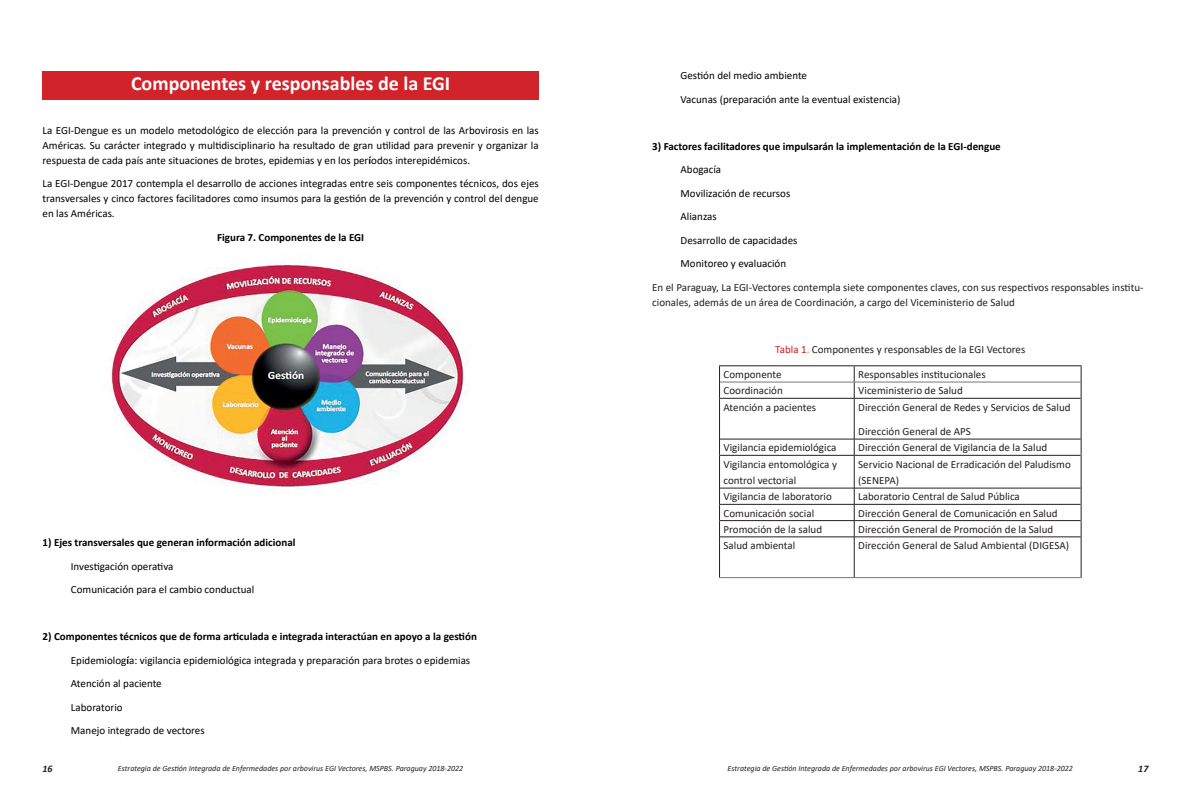
<style>
.page{position:relative;width:1191px;height:794px;background:#fff}
.page>*{position:absolute;margin:0;border:0;box-sizing:border-box;transform-origin:0 0}
.t1{font:700 20px "Calibri";color:#fff}
.t2{font:11px/23.5px "Calibri";color:#000001}
.t3{font:11px/16.5px "Calibri";color:#231f20}
.t4{font:700 11px "Calibri";color:#000001}
.t5{font:italic 700 10px "Calibri";color:#231f20}
.t6{font:italic 8px "Calibri";color:#231f20}
.s1{font-weight:700}
.s2{color:#c22025}
.s3{color:#c37d26}
</style>
<div class="page">
<div style="left:43px;top:71px;width:496px;height:28px;background:#d1232a"></div>
<img style="left:110px;top:264px;width:358px;height:229px">
<hr style="left:719px;top:365px;width:135px;height:1px;background:#231f20">
<hr style="left:854px;top:365px;width:227px;height:1px;background:#231f20">
<svg style="left:719px;top:366px;width:1px;height:32px"></svg>
<svg style="left:1080px;top:366px;width:1px;height:32px"></svg>
<hr style="left:719px;top:398px;width:1px;height:41px;background:#231f20">
<hr style="left:1080px;top:398px;width:1px;height:41px;background:#231f20">
<svg style="left:719px;top:439px;width:1px;height:16px"></svg>
<svg style="left:1080px;top:439px;width:1px;height:16px"></svg>
<hr style="left:719px;top:455px;width:1px;height:33px;background:#231f20">
<hr style="left:1080px;top:455px;width:1px;height:33px;background:#231f20">
<svg style="left:719px;top:488px;width:1px;height:49px"></svg>
<svg style="left:1080px;top:488px;width:1px;height:49px"></svg>
<hr style="left:719px;top:537px;width:1px;height:40px;background:#231f20">
<hr style="left:1080px;top:537px;width:1px;height:40px;background:#231f20">
<svg style="left:853px;top:366px;width:2px;height:32px"></svg>
<hr style="left:720px;top:382px;width:134px;height:1px;background:#74787a">
<hr style="left:854px;top:382px;width:226px;height:1px;background:#74787a">
<hr style="left:854px;top:398px;width:1px;height:41px;background:#231f20">
<svg style="left:854px;top:440px;width:1px;height:15px"></svg>
<hr style="left:854px;top:455px;width:1px;height:33px;background:#231f20">
<svg style="left:854px;top:489px;width:1px;height:47px"></svg>
<hr style="left:720px;top:398px;width:134px;height:1px;background:#231f20">
<hr style="left:854px;top:398px;width:226px;height:1px;background:#231f20">
<hr style="left:720px;top:439px;width:134px;height:1px;background:#231f20">
<hr style="left:854px;top:439px;width:226px;height:1px;background:#231f20">
<hr style="left:720px;top:455px;width:134px;height:1px;background:#231f20">
<hr style="left:854px;top:455px;width:226px;height:1px;background:#231f20">
<hr style="left:720px;top:488px;width:134px;height:1px;background:#231f20">
<hr style="left:854px;top:488px;width:226px;height:1px;background:#231f20">
<hr style="left:720px;top:504px;width:134px;height:1px;background:#231f20">
<hr style="left:854px;top:504px;width:226px;height:1px;background:#231f20">
<hr style="left:720px;top:520px;width:134px;height:1px;background:#231f20">
<hr style="left:854px;top:520px;width:226px;height:1px;background:#231f20">
<hr style="left:720px;top:536px;width:134px;height:1px;background:#231f20">
<hr style="left:854px;top:536px;width:226px;height:1px;background:#231f20">
<hr style="left:719px;top:577px;width:135px;height:1px;background:#74787a">
<hr style="left:854px;top:577px;width:227px;height:1px;background:#74787a">
<hr style="left:854px;top:537px;width:1px;height:40px;background:#231f20">
<h1 class="t1" style="left:131px;top:69px;width:321px">Componentes y responsables de la EGI</h1>
<p class="t2" style="left:43px;top:122px;width:498px;line-height:15px;text-align:justify">La EGI-Dengue es un modelo metodológico de elección para la prevención y control de las Arbovirosis en las Américas. Su carácter integrado y multidisciplinario ha resultado de gran utilidad para prevenir y organizar la respuesta de cada país ante situaciones de brotes, epidemias y en los per<span class="s1">í</span>odos interepidémicos.</p>
<p class="t2" style="left:43px;top:176px;width:498px;line-height:15px;text-align:justify">La EGI-Dengue 2017 contempla el desarrollo de acciones integradas entre seis componentes técnicos, dos ejes transversales y cinco factores facilitadores como insumos para la gestión de la prevención y control del dengue en las Américas.</p>
<p class="t4" style="left:217px;top:229px;width:148px">Figura 7. Componentes de la EGI</p>
<p class="t4" style="left:43px;top:535px;width:254px">1) Ejes transversales que generan información adicional</p>
<p class="t2" style="left:71px;top:554px;width:185px">Investigación operativa<br>Comunicación para el cambio conductual</p>
<p class="t2" style="left:71px;top:624px;width:407px;text-indent:-28px"><span class="s1">2) Componentes técnicos que de forma articulada e integrada interactúan en apoyo a la gestión </span>Epidemiolog<span class="s1">í</span>a: vigilancia epidemiológica integrada y preparación para brotes o epidemias Atención al paciente<br>Laboratorio<br>Manejo integrado de vectores</p>
<p class="t2" style="left:680px;top:63px;width:221px">Gestión del medio ambiente<br>Vacunas (preparación ante la eventual existencia)</p>
<p class="t4" style="left:652px;top:138px;width:350px">3) Factores facilitadores que impulsarán la implementación de la EGI-dengue</p>
<p class="t2" style="left:680px;top:157px;width:118px">Abogacía<br>Movilización de recursos<br>Alianzas<br>Desarrollo de capacidades<br>Monitoreo y evaluación</p>
<p class="t3" style="left:652px;top:279px;width:493px;line-height:15px">En el Paraguay, La EGI-Vectores contempla siete componentes claves, con sus respectivos responsables institu&shy;cionales, además de un área de Coordinación, a cargo del Viceministerio de Salud</p>
<p class="t3" style="left:775px;top:340px;width:252px"><span class="s2">Tabla 1</span><span class="s3">.</span> Componentes y responsables de la EGI Vectores</p>
<p class="t3" style="left:723px;top:366px;width:60px">Componente</p>
<p class="t3" style="left:858px;top:366px;width:129px">Responsables institucionales</p>
<p class="t3" style="left:723px;top:382px;width:61px">Coordinación</p>
<p class="t3" style="left:858px;top:382px;width:106px">Viceministerio de Salud</p>
<p class="t3" style="left:723px;top:398px;width:94px">Atención a pacientes</p>
<p class="t3" style="left:858px;top:398px;width:214px">Dirección General de Redes y Servicios de Salud</p>
<p class="t3" style="left:858px;top:423px;width:114px">Dirección General de APS</p>
<p class="t3" style="left:723px;top:439px;width:114px">Vigilancia epidemiológica</p>
<p class="t3" style="left:858px;top:439px;width:190px">Dirección General de Vigilancia de la Salud</p>
<p class="t3" style="left:723px;top:455px;width:115px">Vigilancia entomológica y control vectorial</p>
<p class="t3" style="left:858px;top:455px;width:214px">Servicio Nacional de Erradicación del Paludismo (SENEPA)</p>
<p class="t3" style="left:723px;top:488px;width:110px">Vigilancia de laboratorio</p>
<p class="t3" style="left:858px;top:488px;width:163px">Laboratorio Central de Salud Pública</p>
<p class="t3" style="left:723px;top:504px;width:92px">Comunicación social</p>
<p class="t3" style="left:858px;top:504px;width:201px">Dirección General de Comunicación en Salud</p>
<p class="t3" style="left:723px;top:520px;width:100px">Promoción de la salud</p>
<p class="t3" style="left:858px;top:520px;width:196px">Dirección General de Promoción de la Salud</p>
<p class="t3" style="left:723px;top:537px;width:73px">Salud ambiental</p>
<p class="t3" style="left:858px;top:537px;width:212px">Dirección General de Salud Ambiental (DIGESA)</p>
<p class="t5" style="left:43px;top:761px;width:12px">16</p>
<p class="t6" style="left:118px;top:762px;width:347px">Estrategia de Gestión Integrada de Enfermedades por arbovirus EGI Vectores, MSPBS. Paraguay 2018-2022</p>
<p class="t6" style="left:727px;top:762px;width:347px">Estrategia de Gestión Integrada de Enfermedades por arbovirus EGI Vectores, MSPBS. Paraguay 2018-2022</p>
<p class="t5" style="left:1138px;top:761px;width:12px">17</p>
</div>
